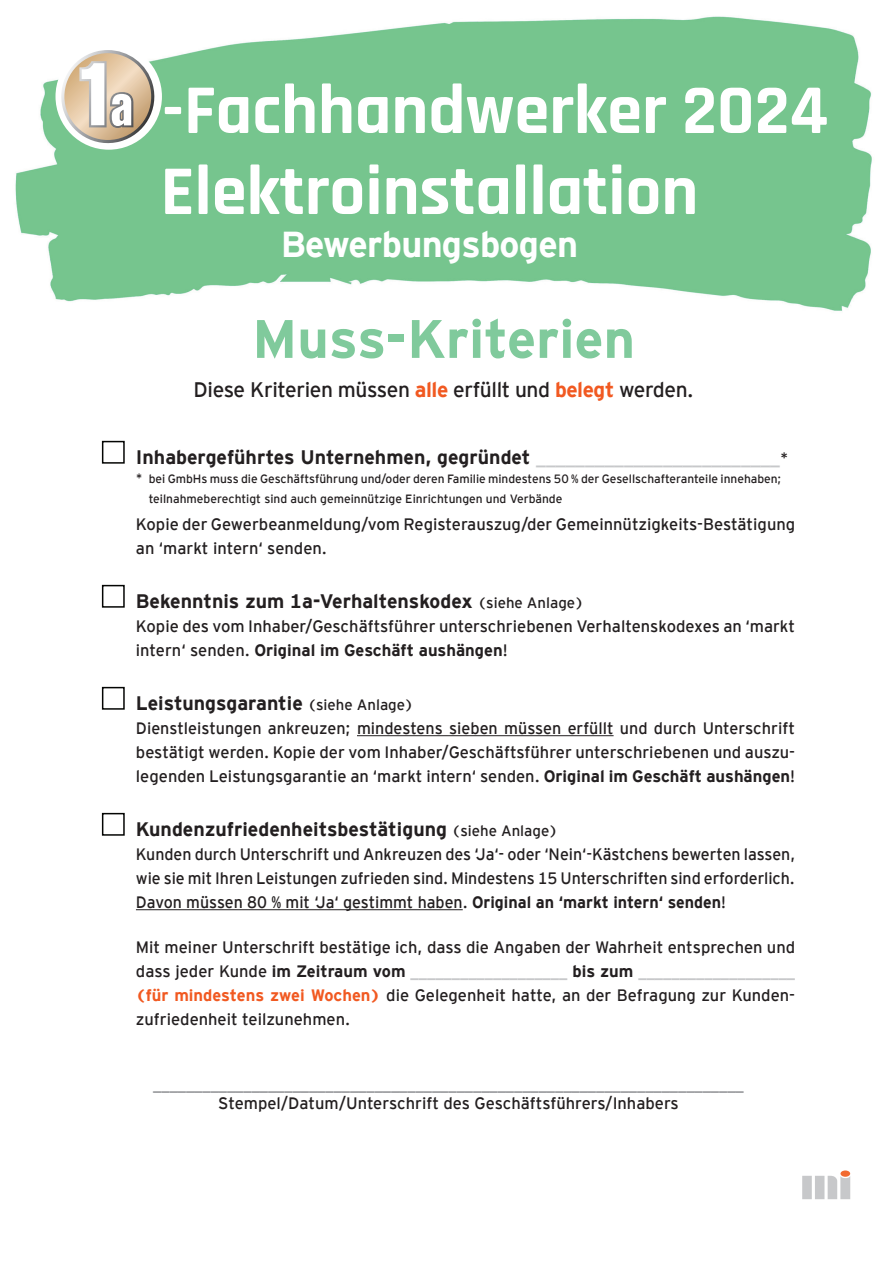
<style>
.page{position:relative;width:893px;height:1263px;background:#fff}
.page>*{position:absolute;margin:0;border:0;box-sizing:border-box;transform-origin:0 0}
.t1{font:700 70.5px/81px "Rajdhani";color:#fff}
.t2{font:700 54px "Interstate";color:#80ca9c}
.t3{font:700 36px "Interstate";letter-spacing:-.02em;color:#fff}
.t4{font:21px "Interstate";letter-spacing:-.02em;color:#231f20}
.t5{font:700 19.5px "Interstate";color:#231f20}
.t6{font:16.5px/24px "Interstate";color:#231f20;text-align:justify}
.t7{font:16.5px "Interstate";color:#939598}
.t8{font:12px/19.5px "Interstate";color:#231f20}
.s1{font-weight:700;color:#f15921}
.s2{font-weight:400;color:#c7c8ca}
.s3{font-weight:400;font-size:16.5px}
.s4{font-size:13.5px}
.s5{font-weight:400;font-size:15px}
.s6{font-weight:700}
.s7{font-weight:700;color:#c7c8ca}
</style>
<div class="page">
<hr style="left:357px;top:735px;width:257px;height:1px;background:#231f20">
<hr style="left:136px;top:909px;width:327px;height:1px;background:#231f20">
<div style="left:102px;top:441px;width:23px;height:23px;border:2px solid #040503"></div>
<div style="left:102px;top:585px;width:23px;height:23px;border:2px solid #040503"></div>
<div style="left:102px;top:687px;width:23px;height:23px;border:2px solid #040503"></div>
<div style="left:102px;top:813px;width:23px;height:23px;border:2px solid #040503"></div>
<svg style="left:802px;top:1170px;width:48px;height:29px"></svg>
<img style="left:15px;top:16px;width:857px;height:295px">
<div style="left:56px;top:43px;width:106px;height:107px;background:#fff;border-radius:50%"></div>
<svg style="left:56px;top:50px;width:103px;height:98px"></svg>
<h1 class="t1" style="left:161px;top:72px;width:668px">-Fachhandwerker 2024<br>Elektroinstallation</h1>
<h3 class="t3" style="left:281px;top:219px;width:299px">Bewerbungsbogen</h3>
<h2 class="t2" style="left:252px;top:300px;width:384px">M uss-Kriterien</h2>
<p class="t4" style="left:194px;top:374px;width:502px">Diese Kriterien müssen <span class="s1">alle</span> erfüllt und <span class="s1">belegt</span> werden.</p>
<p class="t5" style="left:136px;top:443px;width:654px">Inhabergeführtes Unternehmen, gegründet <span class="s2">_________________________</span><span class="s3">*</span></p>
<p class="t8" style="left:149px;top:468px;width:634px;text-indent:-13px"><span class="s4">*</span> bei GmbHs muss die Geschäftsführung und/oder deren Familie mindestens 50 % der Gesellschafteranteile innehaben; teilnahmeberechtigt sind auch gemeinnützige Einrichtungen und Verbände</p>
<p class="t6" style="left:136px;top:511px;width:661px">Kopie der Gewerbeanmeldung/vom Registerauszug/der Gemeinnützigkeits-Bestätigung an ‘markt intern‘ senden.</p>
<p class="t5" style="left:136px;top:587px;width:449px">Bekenntnis zum 1a-Verhaltenskodex <span class="s5">(siehe Anlage)</span></p>
<p class="t6" style="left:136px;top:613px;width:661px">Kopie des vom Inhaber/Geschäftsführer unterschriebenen Verhaltenskodexes an ‘markt intern‘ senden. <span class="s6">Original im Geschäft aushängen</span>!</p>
<p class="t5" style="left:136px;top:689px;width:279px">Leistungsgarantie <span class="s5">(siehe Anlage)</span></p>
<p class="t6" style="left:136px;top:715px;width:661px">Dienstleistungen ankreuzen; mindestens sieben müssen erfüllt und durch Unterschrift bestätigt werden. Kopie der vom Inhaber/Geschäftsführer unterschriebenen und auszu&shy;legenden Leistungsgarantie an ‘markt intern‘ senden. <span class="s6">Original im Geschäft aushängen</span>!</p>
<p class="t5" style="left:136px;top:815px;width:424px">Kundenzufriedenheitsbestätigung <span class="s5">(siehe Anlage)</span></p>
<p class="t6" style="left:136px;top:841px;width:661px">Kunden durch Unterschrift und Ankreuzen des ‘Ja‘- oder ‘Nein‘-Kästchens bewerten lassen, wie sie mit Ihren Leistungen zufrieden sind. Mindestens 15 Unterschriften sind erforderlich.<br>Davon müssen 80 % mit ‘Ja‘ gestimmt haben. <span class="s6">Original an ‘markt intern‘ senden</span>!</p>
<p class="t6" style="left:136px;top:934px;width:661px">Mit meiner Unterschrift bestätige ich, dass die Angaben der Wahrheit entsprechen und dass jeder Kunde <span class="s6">im Zeitraum vom</span> <span class="s7">___________________</span> <span class="s6">bis zum</span> <span class="s7">___________________ </span><span class="s1">(für mindestens zwei Wochen)</span> die Gelegenheit hatte, an der Befragung zur Kunden&shy;zufriedenheit teilzunehmen.</p>
<p class="t7" style="left:153px;top:1072px;width:592px">________________________________________________________________________</p>
<p class="t6" style="left:218px;top:1090px;width:462px">Stempel/Datum/Unterschrift des Geschäftsführers/Inhabers</p>
</div>
